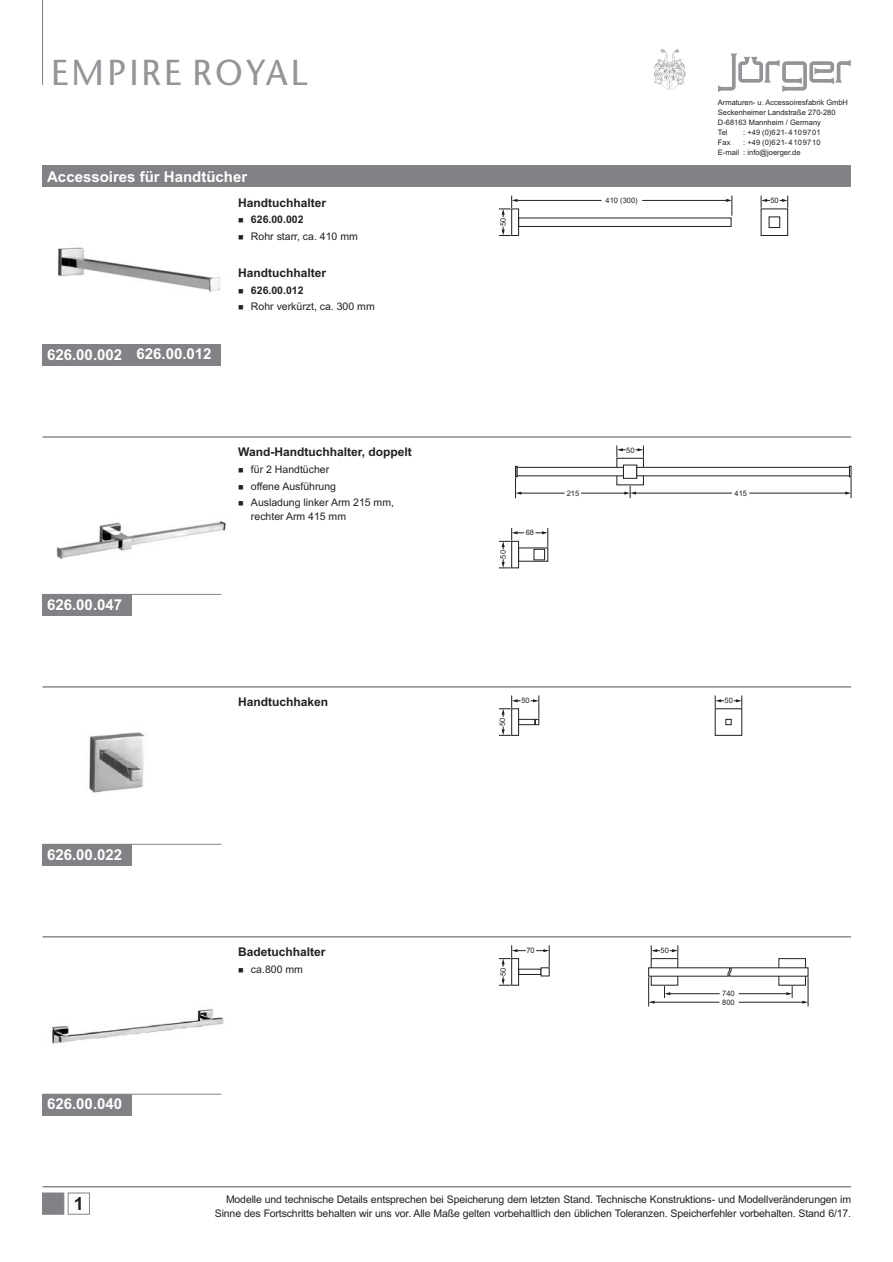
<style>
.page{position:relative;width:893px;height:1262px;background:#fff}
.page>*{position:absolute;margin:0;border:0;box-sizing:border-box;transform-origin:0 0}
.t1{font:36px "Stone Sans";letter-spacing:.07em;color:#939598}
.t2{font:700 18px "Arial";color:#231f20}
.t3{font:700 15px "Arial";color:#fff}
.t4{font:700 12px "Arial";color:#231f20}
.t5{font:10.5px/16.4px "Arial";letter-spacing:-.015em;color:#231f20}
.t6{font:700 10.5px "Arial";color:#231f20}
.t7{font:7.5px/10.1px "Arial";color:#231f20}
</style>
<div class="page">
<img style="left:89px;top:732px;width:56px;height:61px">
<img style="left:57px;top:247px;width:164px;height:45px">
<img style="left:56px;top:521px;width:171px;height:38px">
<img style="left:52px;top:1009px;width:172px;height:35px">
<div style="left:43px;top:344px;width:178px;height:22px;background:#808285"></div>
<div style="left:43px;top:594px;width:89px;height:21px;background:#808285"></div>
<div style="left:43px;top:844px;width:89px;height:21px;background:#808285"></div>
<div style="left:43px;top:1094px;width:89px;height:21px;background:#808285"></div>
<hr style="left:43px;top:436px;width:808px;height:2px;background:#808285">
<hr style="left:43px;top:165px;width:808px;height:1px;background:#939598">
<hr style="left:43px;top:686px;width:808px;height:1px;background:#808285">
<hr style="left:43px;top:936px;width:808px;height:1px;background:#808285">
<hr style="left:42px;top:0;width:1px;height:85px;background:#808285">
<hr style="left:43px;top:594px;width:178px;height:1px;background:#808285">
<hr style="left:43px;top:844px;width:178px;height:1px;background:#808285">
<hr style="left:43px;top:1093px;width:178px;height:1px;background:#808285">
<div style="left:43px;top:166px;width:808px;height:21px;background:#808285"></div>
<hr style="left:43px;top:1186px;width:808px;height:1px;background:#808285">
<div style="left:511px;top:958px;width:8px;height:27px;border:1px solid #231f20"></div>
<div style="left:651px;top:958px;width:27px;height:27px;border:1px solid #231f20"></div>
<div style="left:778px;top:958px;width:27px;height:27px;border:1px solid #231f20"></div>
<div style="left:518px;top:218px;width:213px;height:9px;border:1px solid #231f20"></div>
<div style="left:511px;top:209px;width:8px;height:27px;border:1px solid #231f20"></div>
<div style="left:768px;top:217px;width:11px;height:11px;border:1px solid #231f20"></div>
<div style="left:616px;top:458px;width:27px;height:27px;border:1px solid #231f20"></div>
<div style="left:623px;top:465px;width:14px;height:13px;border:1px solid #231f20"></div>
<div style="left:636px;top:467px;width:213px;height:9px;background:#fff;border:1px solid #231f20"></div>
<div style="left:517px;top:467px;width:106px;height:9px;background:#fff;border:1px solid #231f20"></div>
<div style="left:533px;top:549px;width:12px;height:11px;border:1px solid #231f20"></div>
<div style="left:511px;top:541px;width:8px;height:27px;border:1px solid #231f20"></div>
<div style="left:518px;top:548px;width:30px;height:13px;border:1px solid #231f20"></div>
<div style="left:715px;top:708px;width:27px;height:27px;border:1px solid #231f20"></div>
<svg style="left:725px;top:719px;width:6px;height:6px"></svg>
<div style="left:511px;top:708px;width:8px;height:27px;border:1px solid #231f20"></div>
<div style="left:518px;top:719px;width:21px;height:6px;border:1px solid #231f20"></div>
<svg style="left:760px;top:196px;width:9px;height:12px"></svg>
<svg style="left:779px;top:196px;width:9px;height:12px"></svg>
<hr style="left:581px;top:493px;width:45px;height:1px;background:#231f20">
<hr style="left:519px;top:493px;width:45px;height:1px;background:#231f20">
<hr style="left:749px;top:493px;width:98px;height:1px;background:#231f20">
<hr style="left:633px;top:493px;width:99px;height:1px;background:#231f20">
<svg style="left:624px;top:486px;width:12px;height:12px"></svg>
<svg style="left:845px;top:466px;width:6px;height:32px"></svg>
<svg style="left:515px;top:466px;width:6px;height:32px"></svg>
<svg style="left:616px;top:445px;width:9px;height:12px"></svg>
<svg style="left:635px;top:445px;width:9px;height:12px"></svg>
<svg style="left:715px;top:695px;width:9px;height:13px"></svg>
<svg style="left:733px;top:695px;width:9px;height:13px"></svg>
<svg style="left:536px;top:945px;width:14px;height:22px"></svg>
<svg style="left:499px;top:976px;width:12px;height:10px"></svg>
<svg style="left:499px;top:945px;width:26px;height:21px"></svg>
<svg style="left:499px;top:726px;width:12px;height:10px"></svg>
<svg style="left:499px;top:695px;width:21px;height:22px"></svg>
<svg style="left:530px;top:695px;width:9px;height:30px"></svg>
<svg style="left:535px;top:528px;width:13px;height:19px"></svg>
<svg style="left:499px;top:559px;width:12px;height:9px"></svg>
<svg style="left:499px;top:528px;width:25px;height:21px"></svg>
<hr style="left:515px;top:200px;width:86px;height:1px;background:#231f20">
<hr style="left:642px;top:200px;width:86px;height:1px;background:#231f20">
<svg style="left:726px;top:196px;width:6px;height:20px"></svg>
<svg style="left:499px;top:227px;width:12px;height:9px"></svg>
<svg style="left:499px;top:196px;width:18px;height:21px"></svg>
<svg style="left:651px;top:945px;width:9px;height:12px"></svg>
<svg style="left:669px;top:945px;width:9px;height:12px"></svg>
<svg style="left:648px;top:967px;width:160px;height:39px"></svg>
<img style="left:654px;top:49px;width:32px;height:41px">
<svg style="left:718px;top:54px;width:132px;height:38px"></svg>
<div style="left:42px;top:1192px;width:22px;height:22px;background:#808285;border:1px solid #808285"></div>
<div style="left:68px;top:1192px;width:22px;height:22px;border:1px solid #808285"></div>
<h1 class="t1" style="left:51px;top:58px;width:258px">EMPIRE ROYAL</h1>
<h3 class="t3" style="left:47px;top:171px;width:202px">Accessoires für Handtücher</h3>
<p class="t4" style="left:238px;top:198px;width:90px">Handtuchhalter</p>
<p class="t6" style="left:251px;top:216px;width:54px">626.00.002</p>
<h3 class="t3" style="left:47px;top:349px;width:77px">626.00.002</h3>
<h3 class="t3" style="left:136px;top:349px;width:77px">626.00.012</h3>
<p class="t5" style="left:251px;top:229px;width:108px">Rohr starr, ca. 410 mm</p>
<p class="t4" style="left:238px;top:268px;width:90px">Handtuchhalter</p>
<p class="t5" style="left:251px;top:299px;width:125px">Rohr verkürzt, ca. 300 mm</p>
<p class="t6" style="left:251px;top:286px;width:54px">626.00.012</p>
<h3 class="t3" style="left:47px;top:599px;width:77px">626.00.047</h3>
<p class="t4" style="left:238px;top:448px;width:175px">Wand-Handtuchhalter, doppelt</p>
<p class="t5" style="left:251px;top:462px;width:144px">für 2 Handtücher<br>offene Ausführung<br>Ausladung linker Arm 215 mm,</p>
<p class="t5" style="left:251px;top:509px;width:97px">rechter Arm 415 mm</p>
<p class="t4" style="left:238px;top:697px;width:92px">Handtuchhaken</p>
<h3 class="t3" style="left:47px;top:849px;width:77px">626.00.022</h3>
<h3 class="t3" style="left:47px;top:1098px;width:77px">626.00.040</h3>
<p class="t4" style="left:238px;top:947px;width:89px">Badetuchhalter</p>
<p class="t5" style="left:251px;top:962px;width:53px">ca.800 mm</p>
<p class="t7" style="left:499px;top:226px;width:10px;rotate:-90deg">50</p>
<p class="t7" style="left:605px;top:196px;width:34px">410 (300)</p>
<p class="t7" style="left:718px;top:98px;width:132px">Armaturen- u. Accessoiresfabrik GmbH<br>Seckenheimer Landstraße 270-280<br>D-68163 Mannheim / Germany<br>Tel</p>
<p class="t7" style="left:743px;top:128px;width:79px">: +49 (0)621-4109701</p>
<p class="t7" style="left:718px;top:138px;width:104px;text-indent:25px">: +49 (0)621-4109710<br>E-mail : info@joerger.de</p>
<p class="t7" style="left:718px;top:138px;width:14px">Fax</p>
<p class="t7" style="left:770px;top:196px;width:10px">50</p>
<p class="t7" style="left:499px;top:558px;width:10px;rotate:-90deg">50</p>
<p class="t7" style="left:525px;top:528px;width:10px">68</p>
<p class="t7" style="left:626px;top:446px;width:10px">50</p>
<p class="t7" style="left:566px;top:489px;width:14px">215</p>
<p class="t7" style="left:734px;top:489px;width:14px">415</p>
<p class="t7" style="left:498px;top:726px;width:10px;rotate:-90deg">50</p>
<p class="t7" style="left:521px;top:696px;width:10px">50</p>
<p class="t7" style="left:724px;top:696px;width:10px">50</p>
<p class="t7" style="left:499px;top:975px;width:10px;rotate:-90deg">50</p>
<p class="t7" style="left:526px;top:946px;width:10px">70</p>
<p class="t7" style="left:660px;top:946px;width:10px">50</p>
<p class="t7" style="left:722px;top:989px;width:14px">740</p>
<p class="t7" style="left:722px;top:998px;width:14px">800</p>
<h2 class="t2" style="left:74px;top:1197px;width:12px">1</h2>
<p class="t5" style="left:215px;top:1192px;width:637px;line-height:14.1px;text-align:right">Modelle und technische Details entsprechen bei Speicherung dem letzten Stand. Technische Konstruktions- und Modellveränderungen im<br>Sinne des Fortschritts behalten wir uns vor. Alle Maße gelten vorbehaltlich den üblichen Toleranzen. Speicherfehler vorbehalten. Stand 6/17.</p>
</div>
